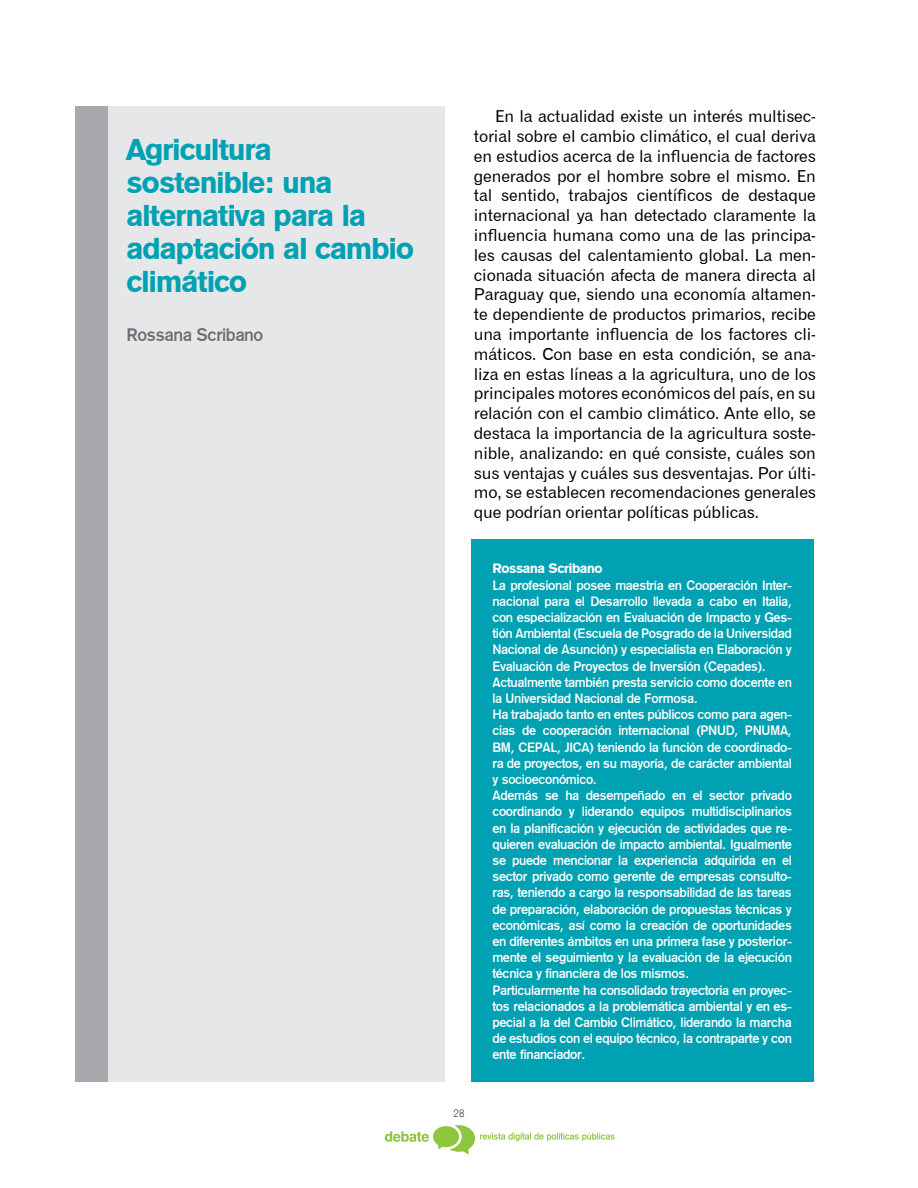
<style>
.page{position:relative;width:918px;height:1188px;background:#fff}
.page>*{position:absolute;margin:0;border:0;box-sizing:border-box;transform-origin:0 0}
.t1{font:30px/33px "Gothic 725 BT Black A";letter-spacing:-.025em;color:#00a1b2}
.t2{font:18px "Gothic 725 BT Bold A";letter-spacing:-.025em;color:#6d6e71}
.t3{font:16.5px/19.8px "Gothic 720 BT Roman B";letter-spacing:-.01em;color:#000;text-align:justify}
.t4{font:13.5px/16.2px "Gothic 725 BT Bold A";letter-spacing:-.025em;color:#fff}
.t5{font:13.5px "Gothic 725 BT Black A";letter-spacing:-.025em;color:#fff}
.t6{font:10.5px "Gothic 720 BT Light B";color:#000}
</style>
<div class="page">
<svg style="left:385px;top:1125px;width:230px;height:29px"></svg>
<div style="left:108px;top:106px;width:336px;height:976px;background:#e6e7e8"></div>
<div style="left:75px;top:106px;width:33px;height:976px;background:#a7a9ac"></div>
<div style="left:471px;top:539px;width:342px;height:543px;background:#00a1b2"></div>
<h1 class="t1" style="left:127px;top:132px;width:289px">Agricultura sostenible: una alternativa para la adaptación al cambio climático</h1>
<h2 class="t2" style="left:127px;top:324px;width:138px">Rossana Scribano</h2>
<p class="t3" style="left:474px;top:106px;width:344px;text-indent:21px">En la actualidad existe un interés multisec&shy;torial sobre el cambio climático, el cual deriva en estudios acerca de la influencia de factores generados por el hombre sobre el mismo. En tal sentido, trabajos científicos de destaque internacional ya han detectado claramente la influencia humana como una de las principa&shy;les causas del calentamiento global. La men&shy;cionada situación afecta de manera directa al Paraguay que, siendo una economía altamen&shy;te dependiente de productos primarios, recibe una importante influencia de los factores cli&shy;máticos. Con base en esta condición, se ana&shy;liza en estas líneas a la agricultura, uno de los principales motores económicos del país, en su relación con el cambio climático. Ante ello, se destaca la importancia de la agricultura soste&shy;nible, analizando: en qué consiste, cuáles son sus ventajas y cuáles sus desventajas. Por últi&shy;mo, se establecen recomendaciones generales que podrían orientar políticas públicas.</p>
<p class="t5" style="left:492px;top:560px;width:112px">Rossana Scribano</p>
<p class="t4" style="left:492px;top:577px;width:301px">La profesional posee maestría en Cooperación Inter&shy;nacional para el Desarrollo llevada a cabo en Italia, con especialización en Evaluación de Impacto y Ges&shy;tión Ambiental (Escuela de Posgrado de la Universidad Nacional de Asunción) y especialista en Elaboración y Evaluación de Proyectos de Inversión (Cepades).<br>Actualmente también presta servicio como docente en la Universidad Nacional de Formosa.<br>Ha trabajado tanto en entes públicos como para agen&shy;cias de cooperación internacional (PNUD, PNUMA, BM, CEPAL, JICA) teniendo la función de coordinado&shy;ra de proyectos, en su mayoría, de carácter ambiental y socioeconómico.<br>Además se ha desempeñado en el sector privado coordinando y liderando equipos multidisciplinarios en la planificación y ejecución de actividades que re&shy;quieren evaluación de impacto ambiental. Igualmente se puede mencionar la experiencia adquirida en el sector privado como gerente de empresas consulto&shy;ras, teniendo a cargo la responsabilidad de las tareas de preparación, elaboración de propuestas técnicas y económicas, así como la creación de oportunidades en diferentes ámbitos en una primera fase y posterior&shy;mente el seguimiento y la evaluación de la ejecución técnica y financiera de los mismos.<br>Particularmente ha consolidado trayectoria en proyec&shy;tos relacionados a la problemática ambiental y en es&shy;pecial a la del Cambio Climático, liderando la marcha de estudios con el equipo técnico, la contraparte y con ente financiador.</p>
<p class="t6" style="left:454px;top:1107px;width:12px">28</p>
</div>
